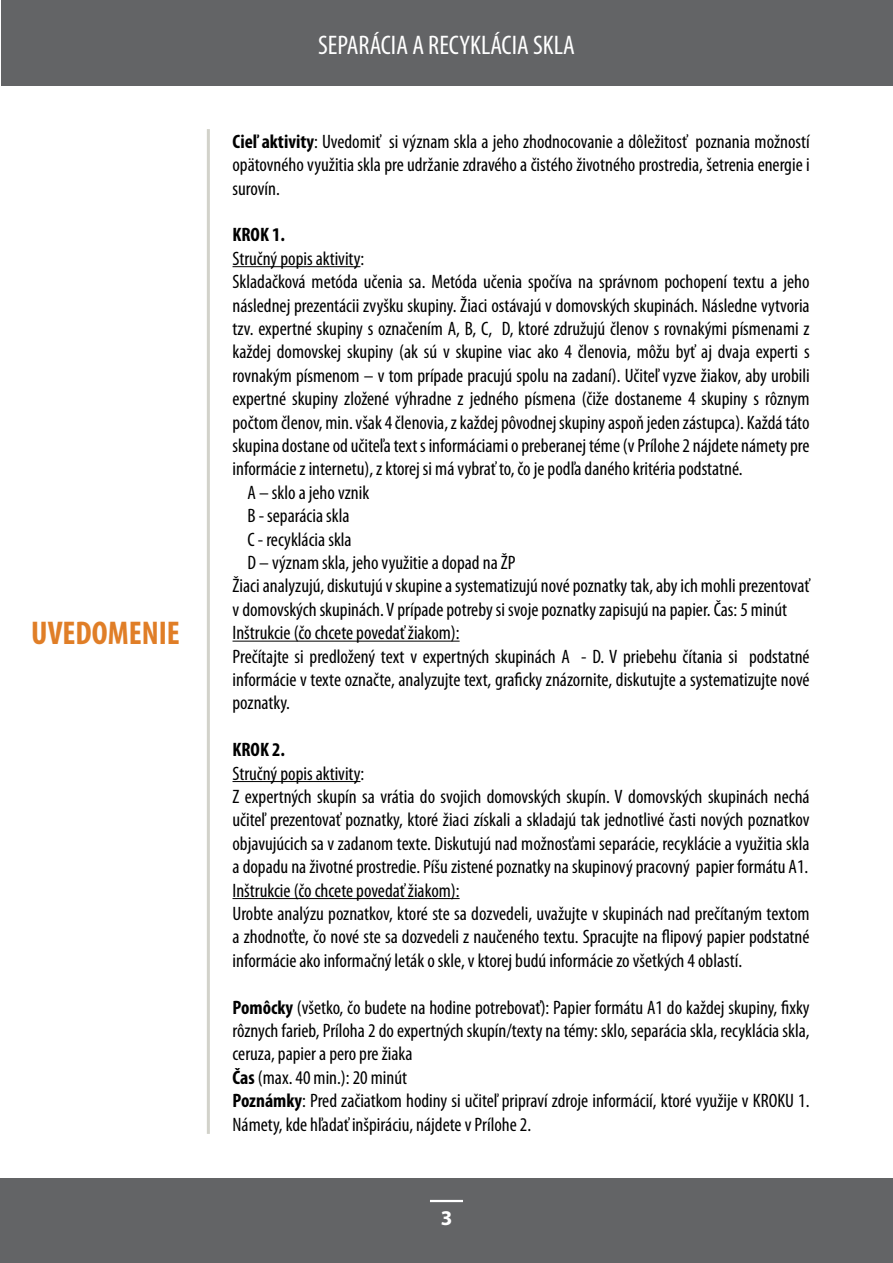
<style>
.page{position:relative;width:893px;height:1263px;background:#fff}
.page>*{position:absolute;margin:0;border:0;box-sizing:border-box;transform-origin:0 0}
.t1{font:700 condensed 33px "Myriad Pro";color:#e07e27}
.t2{font:condensed 27px "Myriad Pro";color:#fff}
.t3{font:700 21px "Myriad Pro";color:#fff}
.t4{font:condensed 19.5px/23.4px "Myriad Pro";color:#000}
.t5{font:700 condensed 19.5px "Myriad Pro";color:#000}
.s1{font-weight:700}
</style>
<div class="page">
<div style="left:1px;top:0;width:892px;height:85px;background:#636466"></div>
<div style="left:0;top:1178px;width:893px;height:85px;background:#636466"></div>
<hr style="left:430px;top:1200px;width:33px;height:2px;background:#fff">
<hr style="left:207px;top:129px;width:3px;height:1005px;background:#d2d2ca">
<hr style="left:232px;top:266px;width:128px;height:1px;background:#000">
<hr style="left:232px;top:641px;width:228px;height:1px;background:#000">
<hr style="left:232px;top:781px;width:128px;height:1px;background:#000">
<hr style="left:232px;top:898px;width:228px;height:1px;background:#000">
<h1 class="t1" style="left:31px;top:613px;width:150px">UVEDOMENIE</h1>
<h2 class="t2" style="left:318px;top:29px;width:258px">SEPARÁCIA A RECYKLÁCIA SKLA</h2>
<p class="t4" style="left:232px;top:129px;width:579px;text-align:justify"><span class="s1">Cieľ aktivity</span>: Uvedomiť si význam skla a jeho zhodnocovanie a dôležitosť poznania možností opätovného využitia skla pre udržanie zdravého a čistého životného prostredia, šetrenia energie i surovín.</p>
<p class="t5" style="left:232px;top:223px;width:54px">KROK 1.</p>
<p class="t4" style="left:232px;top:246px;width:133px">Stručný popis aktivity:</p>
<p class="t4" style="left:232px;top:270px;width:579px">Skladačková metóda učenia sa. Metóda učenia spočíva na správnom pochopení textu a jeho</p>
<p class="t4" style="left:232px;top:293px;width:579px">následnej prezentácii zvyšku skupiny. Žiaci ostávajú v domovských skupinách. Následne vytvoria</p>
<p class="t4" style="left:232px;top:317px;width:579px">tzv. expertné skupiny s označením A, B, C, D, ktoré združujú členov s rovnakými písmenami z</p>
<p class="t4" style="left:232px;top:340px;width:579px">každej domovskej skupiny (ak sú v skupine viac ako 4 členovia, môžu byť aj dvaja experti s</p>
<p class="t4" style="left:232px;top:363px;width:579px">rovnakým písmenom – v tom prípade pracujú spolu na zadaní). Učiteľ vyzve žiakov, aby urobili</p>
<p class="t4" style="left:232px;top:387px;width:579px">expertné skupiny zložené výhradne z jedného písmena (čiže dostaneme 4 skupiny s rôznym</p>
<p class="t4" style="left:232px;top:410px;width:578px">počtom členov, min. však 4 členovia, z každej pôvodnej skupiny aspoň jeden zástupca). Každá táto</p>
<p class="t4" style="left:232px;top:434px;width:579px">skupina dostane od učiteľa text s informáciami o preberanej téme (v Prílohe 2 nájdete námety pre</p>
<p class="t4" style="left:232px;top:457px;width:512px">informácie z internetu), z ktorej si má vybrať to, čo je podľa daného kritéria podstatné.</p>
<p class="t4" style="left:247px;top:480px;width:123px">A – sklo a jeho vznik</p>
<p class="t4" style="left:247px;top:504px;width:104px">B - separácia skla</p>
<p class="t4" style="left:247px;top:527px;width:106px">C - recyklácia skla</p>
<p class="t4" style="left:247px;top:551px;width:270px">D – význam skla, jeho využitie a dopad na ŽP</p>
<p class="t4" style="left:232px;top:574px;width:579px">Žiaci analyzujú, diskutujú v skupine a systematizujú nové poznatky tak, aby ich mohli prezentovať</p>
<p class="t4" style="left:232px;top:597px;width:556px">v domovských skupinách. V prípade potreby si svoje poznatky zapisujú na papier. Čas: 5 minút</p>
<p class="t4" style="left:232px;top:621px;width:229px">Inštrukcie (čo chcete povedať žiakom):</p>
<p class="t4" style="left:232px;top:644px;width:579px">Prečítajte si predložený text v expertných skupinách A - D. V priebehu čítania si podstatné</p>
<p class="t4" style="left:232px;top:668px;width:579px">informácie v texte označte, analyzujte text, graficky znázornite, diskutujte a systematizujte nové</p>
<p class="t4" style="left:232px;top:691px;width:59px">poznatky.</p>
<p class="t5" style="left:232px;top:737px;width:54px">KROK 2.</p>
<p class="t4" style="left:232px;top:761px;width:579px">Stručný popis aktivity:<br>Z expertných skupín sa vrátia do svojich domovských skupín. V domovských skupinách nechá učiteľ prezentovať poznatky, ktoré žiaci získali a skladajú tak jednotlivé časti nových poznatkov objavujúcich sa v zadanom texte. Diskutujú nad možnosťami separácie, recyklácie a využitia skla a dopadu na životné prostredie. Píšu zistené poznatky na skupinový pracovný papier formátu A1.<br>Inštrukcie (čo chcete povedať žiakom):<br>Urobte analýzu poznatkov, ktoré ste sa dozvedeli, uvažujte v skupinách nad prečítaným textom a zhodnoťte, čo nové ste sa dozvedeli z naučeného textu. Spracujte na flipový papier podstatné informácie ako informačný leták o skle, v ktorej budú informácie zo všetkých 4 oblastí.</p>
<p class="t4" style="left:232px;top:995px;width:579px"><span class="s1">Pomôcky</span> (všetko, čo budete na hodine potrebovať): Papier formátu A1 do každej skupiny, fixky rôznych farieb, Príloha 2 do expertných skupín/texty na témy: sklo, separácia skla, recyklácia skla, ceruza, papier a pero pre žiaka<br><span class="s1">Čas</span> (max. 40 min.): 20 minút<br><span class="s1">Poznámky</span>: Pred začiatkom hodiny si učiteľ pripraví zdroje informácií, ktoré využije v KROKU 1.<br>Námety, kde hľadať inšpiráciu, nájdete v Prílohe 2.</p>
<p class="t3" style="left:441px;top:1204px;width:13px">3</p>
</div>
